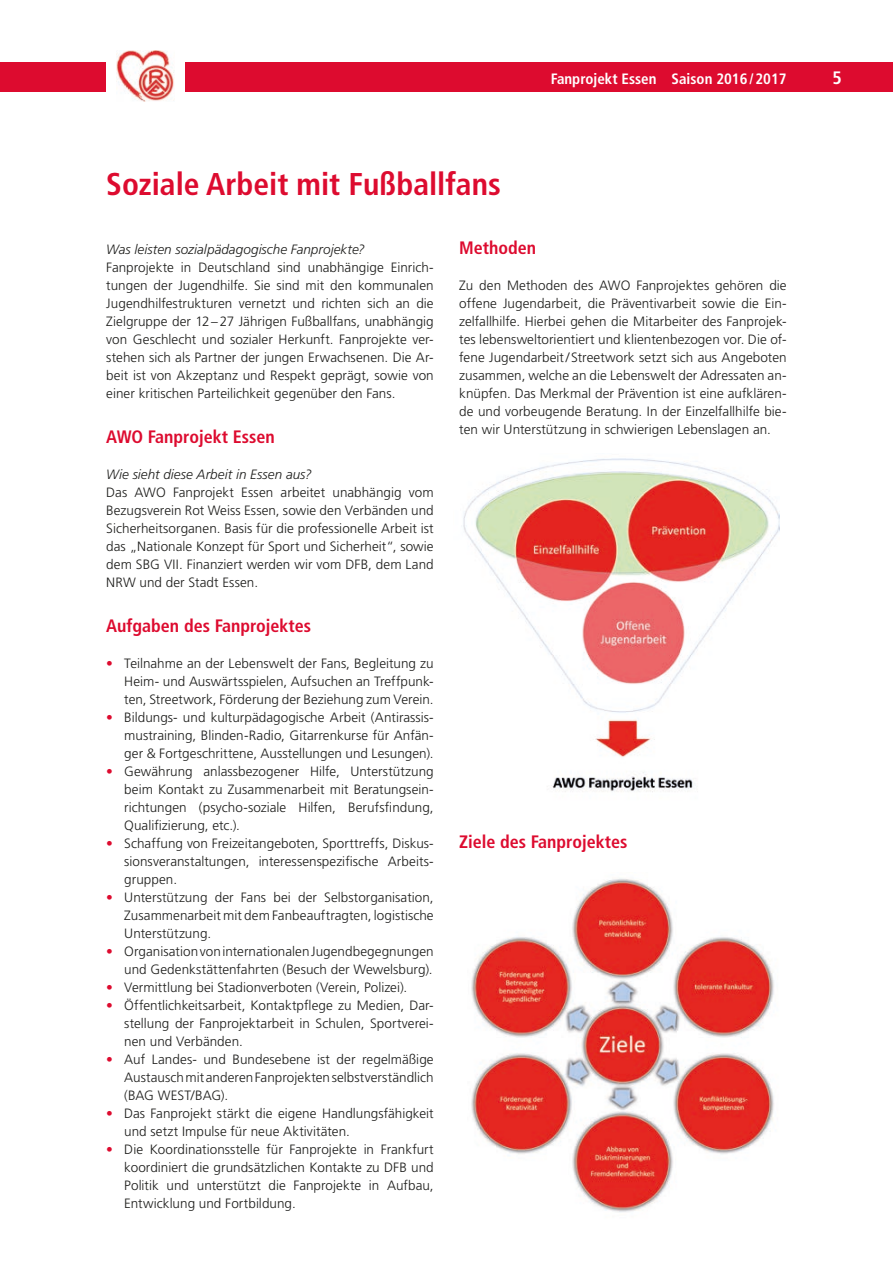
<style>
.page{position:relative;width:893px;height:1263px;background:#fff}
.page>*{position:absolute;margin:0;border:0;box-sizing:border-box;transform-origin:0 0}
.t1{font:700 condensed 31.5px "Frutiger LT Std";color:#dd0b2f}
.t2{font:700 condensed 18px "Frutiger LT Std";color:#dd0b2f}
.t3{font:700 condensed 18px "Frutiger LT Std";color:#fff}
.t4{font:700 condensed 15px "Frutiger LT Std";color:#fff}
.t5{font:300 13.5px/18px "Frutiger LT Std";letter-spacing:.005em;color:#1d1d1b;text-align:justify}
.t6{font:italic 300 13.5px "Frutiger LT Std";color:#1d1d1b}
.s1{color:#dd0b2f}
</style>
<div class="page">
<div style="left:0;top:62px;width:893px;height:29px;background:#dd0b2f"></div>
<div style="left:106px;top:48px;width:79px;height:57px;background:#fff"></div>
<img style="left:117px;top:51px;width:57px;height:50px">
<img style="left:463px;top:458px;width:317px;height:334px">
<img style="left:471px;top:878px;width:303px;height:334px">
<h1 class="t1" style="left:106px;top:165px;width:396px">Soziale Arbeit mit Fußballfans</h1>
<p class="t4" style="left:551px;top:70px;width:237px">Fanprojekt Essen Saison 2016/2017</p>
<h2 class="t3" style="left:833px;top:67px;width:11px">5</h2>
<p class="t6" style="left:106px;top:241px;width:260px">Was leisten sozialpädagogische Fanprojekte?</p>
<p class="t5" style="left:106px;top:258px;width:329px">Fanprojekte in Deutschland sind unabhängige Einrich&shy;tungen der Jugendhilfe. Sie sind mit den kommunalen Jugendhilfestrukturen vernetzt und richten sich an die Zielgruppe der 12–27 Jährigen Fußballfans, unabhängig von Geschlecht und sozialer Herkunft. Fanprojekte ver&shy;stehen sich als Partner der jungen Erwachsenen. Die Ar&shy;beit ist von Akzeptanz und Respekt geprägt, sowie von einer kritischen Parteilichkeit gegenüber den Fans.</p>
<h2 class="t2" style="left:106px;top:426px;width:170px">AWO Fanprojekt Essen</h2>
<p class="t6" style="left:106px;top:466px;width:207px">Wie sieht diese Arbeit in Essen aus?</p>
<p class="t5" style="left:106px;top:483px;width:329px">Das AWO Fanprojekt Essen arbeitet unabhängig vom Bezugsverein Rot Weiss Essen, sowie den Verbänden und Sicherheitsorganen. Basis für die professionelle Arbeit ist das „Nationale Konzept für Sport und Sicherheit“, sowie dem SBG VII. Finanziert werden wir vom DFB, dem Land NRW und der Stadt Essen.</p>
<h2 class="t2" style="left:106px;top:615px;width:206px">Aufgaben des Fanprojektes</h2>
<p class="t5" style="left:124px;top:654px;width:311px;text-indent:-18px"><span class="s1">•</span> Teilnahme an der Lebenswelt der Fans, Begleitung zu Heim- und Auswärtsspielen, Aufsuchen an Treffpunk&shy;ten, Streetwork, Förderung der Beziehung zum Verein.</p>
<p class="t5" style="left:124px;top:708px;width:311px;text-indent:-18px"><span class="s1">•</span> Bildungs- und kulturpädagogische Arbeit (Antirassis&shy;mustraining, Blinden-Radio, Gitarrenkurse für Anfän&shy;ger &amp; Fortgeschrittene, Ausstellungen und Lesungen).</p>
<p class="t5" style="left:124px;top:762px;width:311px;text-indent:-18px"><span class="s1">•</span> Gewährung anlassbezogener Hilfe, Unterstützung beim Kontakt zu Zusammenarbeit mit Beratungsein&shy;richtungen (psycho-soziale Hilfen, Berufsfindung, Qualifizierung, etc.).</p>
<p class="t5" style="left:124px;top:834px;width:310px;text-indent:-18px"><span class="s1">•</span> Schaffung von Freizeitangeboten, Sporttreffs, Diskus&shy;sionsveranstaltungen, interessenspezifische Arbeits&shy;gruppen.</p>
<p class="t5" style="left:124px;top:888px;width:311px;text-indent:-18px"><span class="s1">•</span> Unterstützung der Fans bei der Selbstorganisation, Zusammenarbeit mit dem Fanbeauftragten, logistische Unterstützung.</p>
<p class="t5" style="left:106px;top:942px;width:329px;text-align:right"><span class="s1">•</span> Organisation von internationalen Jugendbegegnungen und Gedenkstättenfahrten (Besuch der Wewelsburg).</p>
<p class="t5" style="left:106px;top:978px;width:303px"><span class="s1">•</span> Vermittlung bei Stadionverboten (Verein, Polizei).</p>
<p class="t5" style="left:124px;top:996px;width:310px;text-indent:-18px"><span class="s1">•</span> Öffentlichkeitsarbeit, Kontaktpflege zu Medien, Dar&shy;stellung der Fanprojektarbeit in Schulen, Sportverei&shy;nen und Verbänden.</p>
<p class="t5" style="left:124px;top:1050px;width:311px;text-indent:-18px"><span class="s1">•</span> Auf Landes- und Bundesebene ist der regelmäßige Austausch mit anderen Fanprojekten selbstverständlich (BAG WEST/BAG).</p>
<p class="t5" style="left:124px;top:1104px;width:311px;text-indent:-18px"><span class="s1">•</span> Das Fanprojekt stärkt die eigene Handlungsfähigkeit und setzt Impulse für neue Aktivitäten.</p>
<p class="t5" style="left:124px;top:1140px;width:311px;text-indent:-18px"><span class="s1">•</span> Die Koordinationsstelle für Fanprojekte in Frankfurt koordiniert die grundsätzlichen Kontakte zu DFB und Politik und unterstützt die Fanprojekte in Aufbau, Entwicklung und Fortbildung.</p>
<h2 class="t2" style="left:459px;top:237px;width:79px">Methoden</h2>
<p class="t5" style="left:459px;top:276px;width:329px">Zu den Methoden des AWO Fanprojektes gehören die offene Jugendarbeit, die Präventivarbeit sowie die Ein&shy;zelfallhilfe. Hierbei gehen die Mitarbeiter des Fanprojek&shy;tes lebensweltorientiert und klientenbezogen vor. Die of&shy;fene Jugendarbeit/ Streetwork setzt sich aus Angeboten zusammen, welche an die Lebenswelt der Adressaten an&shy;knüpfen. Das Merkmal der Prävention ist eine aufklären&shy;de und vorbeugende Beratung. In der Einzelfallhilfe bie&shy;ten wir Unterstützung in schwierigen Lebenslagen an.</p>
<h2 class="t2" style="left:459px;top:831px;width:170px">Ziele des Fanprojektes</h2>
</div>
